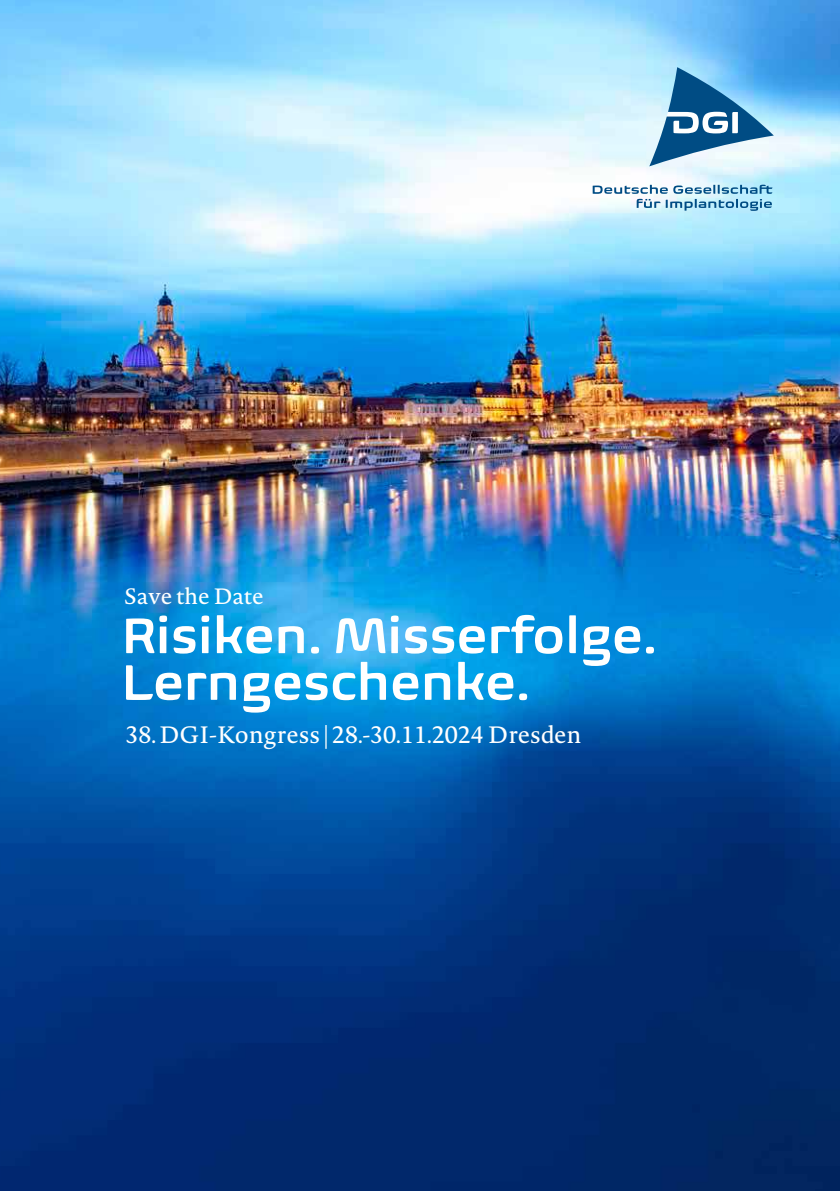
<style>
.page{position:relative;width:840px;height:1191px;background:#fff}
.page>*{position:absolute;margin:0;border:0;box-sizing:border-box;transform-origin:0 0}
.t1{font:600 51px/46.6px "Biome Std";color:#fff}
.t2{font:23.4px "Novel Pro";color:#fff}
.t3{font:21.8px "Novel Pro";color:#fff}
</style>
<div class="page">
<img style="left:0;top:1px;width:839px;height:1190px">
<svg style="left:592px;top:185px;width:180px;height:26px"></svg>
<svg style="left:649px;top:67px;width:124px;height:99px;background:#71a8cc"></svg>
<p class="t3" style="left:124px;top:580px;width:141px">Save the Date</p>
<h1 class="t1" style="left:122px;top:611px;width:536px">Risiken. Misserfolge.<br>Lerngeschenke.</h1>
<p class="t2" style="left:125px;top:717px;width:457px">38. DGI-Kongress | 28.-30.11.2024 Dresden</p>
</div>
